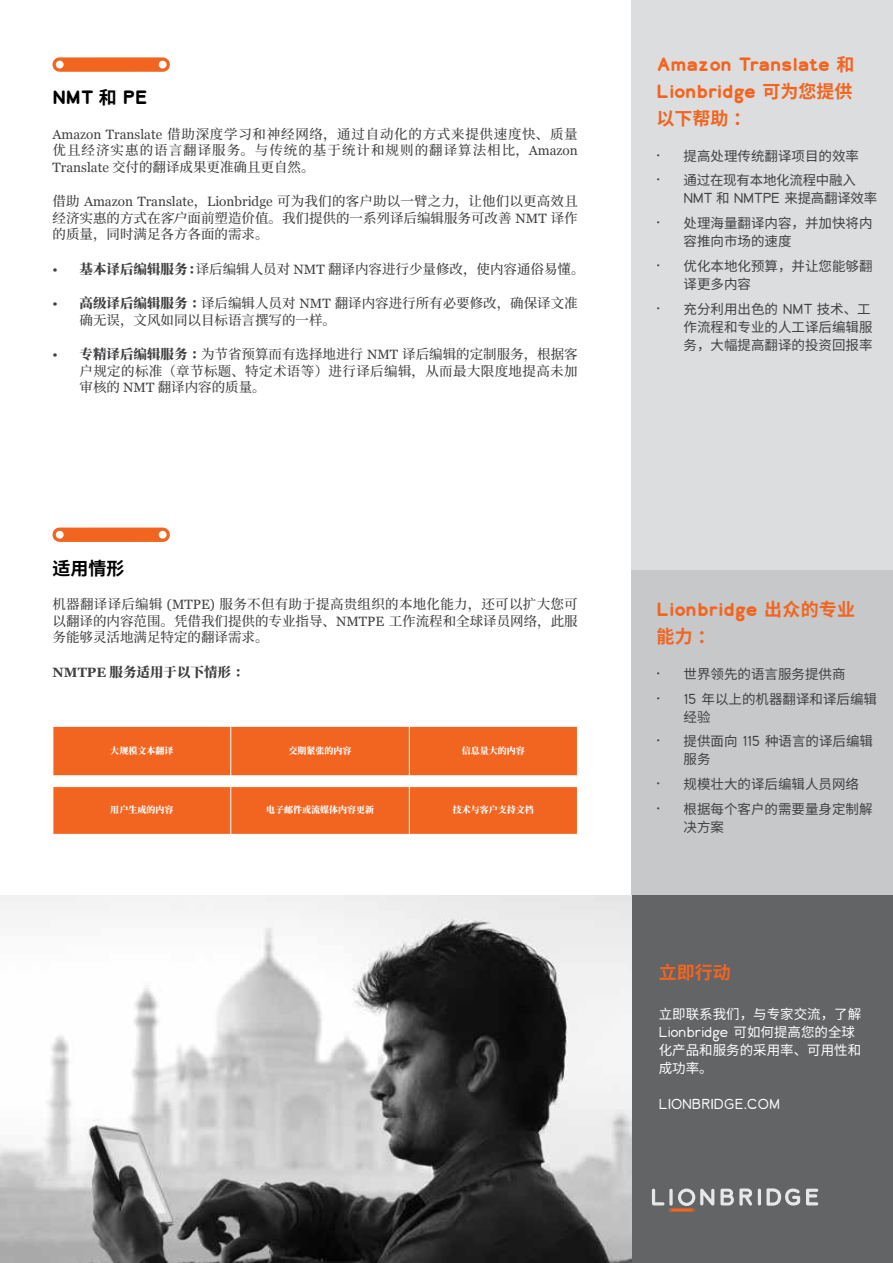
<style>
.page{position:relative;width:893px;height:1263px;background:#fff}
.page>*{position:absolute;margin:0;border:0;box-sizing:border-box;transform-origin:0 0}
.t1{font:700 18px/27px "Lionbridge Sans";letter-spacing:-.015em;color:#f26521}
.t2{font:700 18px "Noto Sans CJ Ksc";color:#f26521}
.t3{font:700 18px "Lionbridge Sans";color:#000}
.t4{font:700 18px "Noto Sans CJ Ksc";color:#000}
.t5{font:500 13.5px/16.5px "Noto Serif CJ Ksc";color:#404042;text-align:justify}
.t6{font:13.5px/18px "Noto Sans CJ Ksc";color:#404042}
.t7{font:13.5px/18px "Noto Sans CJ Ksc";color:#fff}
.t8{font:300 13.5px "Lionbridge Sans";letter-spacing:-.015em;color:#fff}
.t9{font:300 13.5px "Lionbridge Sans";letter-spacing:-.02em;color:#404042}
.t10{font:900 13.5px "Noto Serif CJ Ksc";color:#404042}
.t11{font:13.5px "Noto Sans CJ Ksc";letter-spacing:-.02em;color:#404042}
.t12{font:900 9px "Noto Serif CJ Ksc";color:#fff}
.s1{font-family:"Noto Sans CJ Ksc"}
.s2{font-family:"Georgia";font-weight:400}
.s3{font-style:italic}
.s4{font-weight:900}
.s5{font-family:"Georgia";font-weight:700}
.s6{font-family:"Lionbridge Sans";font-weight:300}
.s7{font-family:"Noto Sans CJ Ksc";font-weight:400}
</style>
<div class="page">
<div style="left:631px;top:569px;width:262px;height:326px;background:#c6c8ca"></div>
<div style="left:631px;top:895px;width:262px;height:368px;background:#626466"></div>
<svg style="left:53px;top:527px;width:117px;height:15px;background:#f3773b"></svg>
<svg style="left:720px;top:1188px;width:32px;height:17px"></svg>
<svg style="left:652px;top:1188px;width:62px;height:23px"></svg>
<svg style="left:758px;top:1188px;width:42px;height:18px"></svg>
<svg style="left:806px;top:1189px;width:12px;height:16px"></svg>
<div style="left:631px;top:0;width:262px;height:569px;background:#dcddde"></div>
<svg style="left:53px;top:57px;width:117px;height:15px;background:#f3773b"></svg>
<div style="left:54px;top:727px;width:523px;height:48px;background:#f26521"></div>
<hr style="left:230px;top:727px;width:1px;height:48px;background:#fff">
<hr style="left:409px;top:727px;width:1px;height:48px;background:#fff">
<div style="left:54px;top:787px;width:523px;height:47px;background:#f26521"></div>
<hr style="left:230px;top:787px;width:1px;height:47px;background:#fff">
<hr style="left:409px;top:787px;width:1px;height:47px;background:#fff">
<img style="left:0;top:895px;width:631px;height:368px">
<h1 class="t3" style="left:53px;top:85px;width:97px">NMT <span class="s1">和</span> PE</h1>
<p class="t5" style="left:53px;top:126px;width:527px"><span class="s2">Amazon Translate</span> 借助深度学习和神经网络，通过自动化的方式来提供速度快、质量优且经济实惠的语言翻译服务。与传统的基于统计和规则的翻译算法相比，<span class="s2">Amazon Translate</span> 交付的翻译成果更准确且更自然。</p>
<p class="t5" style="left:53px;top:193px;width:527px">借助 <span class="s2">Amazon Translate</span>，<span class="s2">Lionbridge</span> 可为我们的客户助以一臂之力，让他们以更高效且经济实惠的方式在<span class="s3">客户</span>面前塑造价值。我们提供的一系列译后编辑服务可改善 <span class="s2">NMT</span> 译作的质量，同时满足各方各面的需求。</p>
<p class="t5" style="left:53px;top:261px;width:533px"><span class="s2">•</span> <span class="s4">基本译后编辑服务：</span>译后编辑人员对 <span class="s2">NMT</span> 翻译内容进行少量修改，使内容通俗易懂。</p>
<p class="t5" style="left:80px;top:295px;width:500px;text-indent:-27px"><span class="s2">•</span> <span class="s4">高级译后编辑服务：</span>译后编辑人员对 <span class="s2">NMT</span> 翻译内容进行所有必要修改，确保译文准确无误，文风如同以目标语言撰写的一样。</p>
<p class="t5" style="left:80px;top:346px;width:500px;text-indent:-27px"><span class="s2">•</span> <span class="s4">专精译后编辑服务：</span>为节省预算而有选择地进行 <span class="s2">NMT</span> 译后编辑的定制服务，根据客户规定的标准（章节标题、特定术语等）进行译后编辑，从而最大限度地提高未加审核的 <span class="s2">NMT</span> 翻译内容的质量。</p>
<h1 class="t4" style="left:53px;top:558px;width:74px">适用情形</h1>
<p class="t5" style="left:53px;top:596px;width:527px">机器翻译译后编辑 <span class="s2">(MTPE)</span> 服务不但有助于提高贵组织的本地化能力，还可以扩大您可以翻译的内容范围。凭借我们提供的专业指导、<span class="s2">NMTPE</span> 工作流程和全球译员网络，此服务能够灵活地满足特定的翻译需求。</p>
<p class="t10" style="left:53px;top:664px;width:197px"><span class="s5">NMTPE</span> 服务适用于以下情形：</p>
<p class="t12" style="left:110px;top:745px;width:64px">大规模文本翻译</p>
<p class="t12" style="left:289px;top:745px;width:64px">交期紧张的内容</p>
<p class="t12" style="left:462px;top:745px;width:64px">信息量大的内容</p>
<p class="t12" style="left:110px;top:805px;width:64px">用户生成的内容</p>
<p class="t12" style="left:266px;top:805px;width:109px">电子邮件或流媒体内容更新</p>
<p class="t12" style="left:453px;top:805px;width:82px">技术与客户支持文档</p>
<h1 class="t1" style="left:657px;top:50px;width:199px">Amazon Translate <span class="s1">和<br></span>Lionbridge <span class="s1">可为您提供</span></h1>
<h1 class="t2" style="left:657px;top:108px;width:96px">以下帮助：</h1>
<p class="t6" style="left:657px;top:147px;width:204px"><span class="s6">•</span> 提高处理传统翻译项目的效率</p>
<p class="t11" style="left:657px;top:173px;width:201px"><span class="s6">•</span> 通过在现有本地化流程中融入</p>
<p class="t9" style="left:684px;top:189px;width:195px">NMT <span class="s7">和</span> NMTPE <span class="s7">来提高翻译效率</span></p>
<p class="t6" style="left:684px;top:214px;width:191px;text-indent:-27px"><span class="s6">•</span> 处理海量翻译内容，并加快将内容推向市场的速度</p>
<p class="t6" style="left:684px;top:257px;width:191px;text-indent:-27px"><span class="s6">•</span> 优化本地化预算，并让您能够翻译更多内容</p>
<p class="t6" style="left:684px;top:300px;width:191px;text-indent:-27px"><span class="s6">•</span> 充分利用出色的 <span class="s6">NMT</span> 技术、工作流程和专业的人工译后编辑服务，大幅提高翻译的投资回报率</p>
<h1 class="t1" style="left:657px;top:595px;width:200px">Lionbridge <span class="s1">出众的专业</span></h1>
<h1 class="t2" style="left:657px;top:626px;width:60px">能力：</h1>
<p class="t6" style="left:657px;top:665px;width:191px"><span class="s6">•</span> 世界领先的语言服务提供商</p>
<p class="t6" style="left:684px;top:690px;width:195px;text-indent:-27px"><span class="s6">• 15</span> 年以上的机器翻译和译后编辑经验</p>
<p class="t6" style="left:684px;top:733px;width:191px;text-indent:-27px"><span class="s6">•</span> 提供面向 <span class="s6">115</span> 种语言的译后编辑服务</p>
<p class="t6" style="left:657px;top:775px;width:204px"><span class="s6">•</span> 规模壮大的译后编辑人员网络</p>
<p class="t6" style="left:684px;top:800px;width:191px;text-indent:-27px"><span class="s6">•</span> 根据每个客户的需要量身定制解决方案</p>
<h1 class="t2" style="left:659px;top:962px;width:73px">立即行动</h1>
<p class="t7" style="left:659px;top:1005px;width:204px">立即联系我们，与专家交流，了解</p>
<p class="t8" style="left:659px;top:1022px;width:198px">Lionbridge <span class="s7">可如何提高您的全球</span></p>
<p class="t7" style="left:659px;top:1041px;width:204px">化产品和服务的采用率、可用性和成功率。</p>
<p class="t8" style="left:659px;top:1094px;width:122px">LIONBRIDGE.COM</p>
</div>
